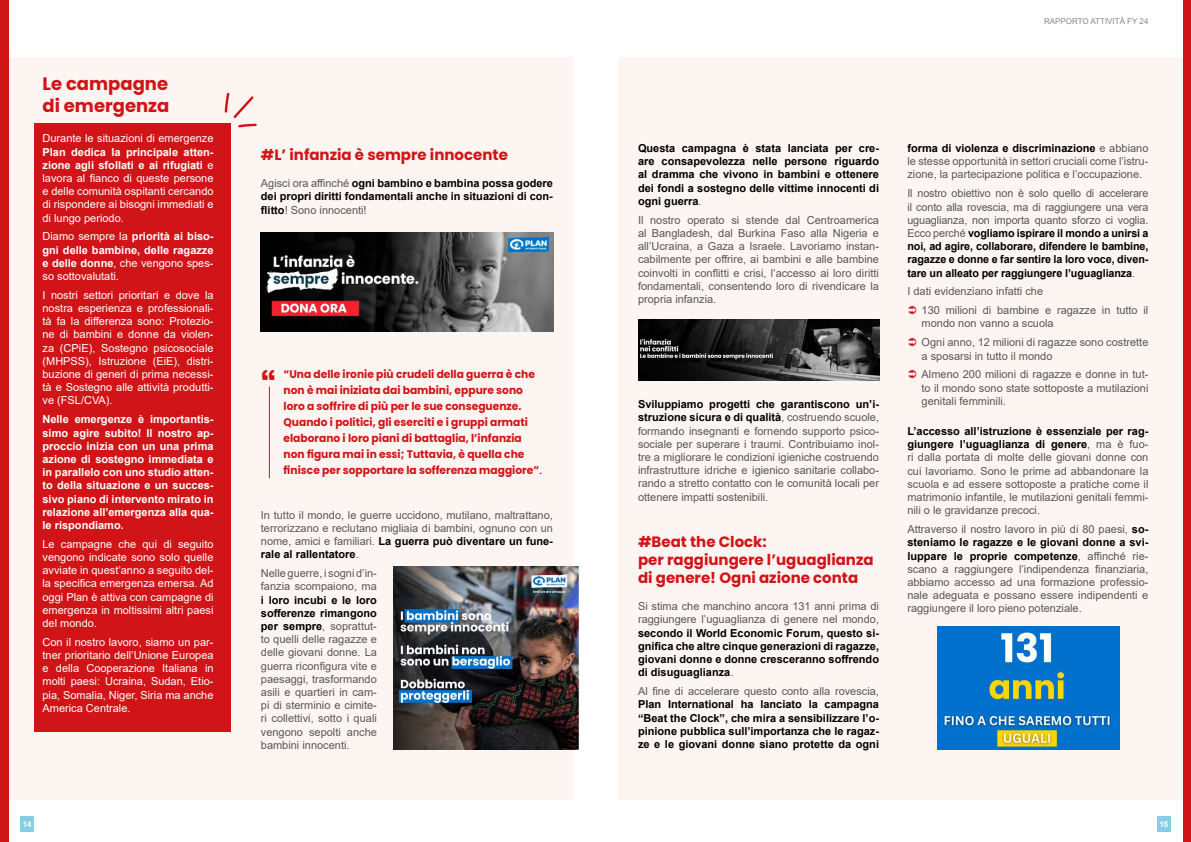
<style>
.page{position:relative;width:1191px;height:842px;background:#fff}
.page>*{position:absolute;margin:0;border:0;box-sizing:border-box;transform-origin:0 0}
.t1{font:700 37px "Poppins";color:#d01417}
.t2{font:700 18px/21.6px "Poppins";color:#d01417}
.t3{font:700 15px/18px "Poppins";color:#d01417}
.t4{font:11px/13.2px "Arial";color:#575756;text-align:justify}
.t5{font:700 11px/13.2px "Arial";color:#000;text-align:justify}
.t6{font:11px/13.2px "Arial";color:#fff;text-align:justify}
.t7{font:700 11px/13.2px "Arial";color:#fff;text-align:justify}
.t8{font:700 11px/16px "Poppins";color:#d01417}
.t9{font:8px "Arial";color:#878787}
.t10{font:700 8px "Arial";color:#fff}
.s1{font-weight:700}
.s2{font-weight:400}
.s3{font-weight:400;color:#575756}
.s4{font-family:"Georgia";font-weight:400;font-size:12px}
.s5{font-weight:700;color:#000}
</style>
<div class="page">
<div style="left:1157px;top:816px;width:13px;height:16px;background:#85cee4"></div>
<div style="left:20px;top:816px;width:14px;height:16px;background:#85cee4"></div>
<div style="left:618px;top:57px;width:573px;height:742px;background:#fdf5f2"></div>
<div style="left:0;top:57px;width:573px;height:742px;background:#fdf5f2"></div>
<div style="left:0;top:0;width:9px;height:842px;background:#d01417"></div>
<div style="left:1183px;top:0;width:8px;height:842px;background:#d01417"></div>
<div style="left:34px;top:123px;width:196px;height:608px;background:#d01417"></div>
<hr style="left:269px;top:387px;width:1px;height:91px;background:#d01417">
<img style="left:261px;top:233px;width:292px;height:98px">
<svg style="left:238px;top:124px;width:19px;height:3px"></svg>
<svg style="left:225px;top:93px;width:28px;height:25px"></svg>
<img style="left:394px;top:566px;width:185px;height:184px">
<img style="left:638px;top:319px;width:241px;height:62px">
<img style="left:937px;top:626px;width:182px;height:124px">
<h2 class="t2" style="left:43px;top:73px;width:128px">Le campagne di emergenza</h2>
<p class="t6" style="left:43px;top:132px;width:172px">Durante le situazioni di emergenze</p>
<p class="t6" style="left:43px;top:145px;width:172px"><span class="s1">Plan dedica la principale atten&shy;zione agli sfollati e ai rifugiati</span> e lavora al fianco di queste persone e delle comunità ospitanti cercando di rispondere ai bisogni immediati e di lungo periodo.</p>
<p class="t7" style="left:43px;top:230px;width:172px"><span class="s2">Diamo sempre la</span> priorità ai biso&shy;gni delle bambine, delle ragazze e delle donne<span class="s2">, che vengono spes&shy;so sottovalutati.</span></p>
<p class="t6" style="left:43px;top:288px;width:172px">I nostri settori prioritari e dove la nostra esperienza e professionali&shy;tà fa la differenza sono: Protezio&shy;ne di bambini e donne da violen&shy;za (CPiE), Sostegno psicosociale (MHPSS), Istruzione (EiE), distri&shy;buzione di generi di prima necessi&shy;tà e Sostegno alle attività produtti&shy;ve (FSL/CVA).</p>
<p class="t7" style="left:43px;top:413px;width:172px">Nelle emergenze è importantis&shy;simo agire subito! Il nostro ap&shy;proccio inizia con un una prima azione di sostegno immediata e in parallelo con uno studio atten&shy;to della situazione e un succes&shy;sivo piano di intervento mirato in relazione all’emergenza alla qua&shy;le rispondiamo.</p>
<p class="t6" style="left:43px;top:537px;width:172px">Le campagne che qui di seguito vengono indicate sono solo quelle avviate in quest’anno a seguito del&shy;la specifica emergenza emersa. Ad oggi Plan è attiva con campagne di emergenza in moltissimi altri paesi del mondo.</p>
<p class="t6" style="left:43px;top:635px;width:172px">Con il nostro lavoro, siamo un par&shy;tner prioritario dell’Unione Europea e della Cooperazione Italiana in molti paesi: Ucraina, Sudan, Etio&shy;pia, Somalia, Niger, Siria ma anche America Centrale.</p>
<h3 class="t3" style="left:261px;top:146px;width:248px">#L’ infanzia è sempre innocente</h3>
<p class="t5" style="left:261px;top:177px;width:293px"><span class="s3">Agisci ora affinché</span> ogni bambino e bambina possa godere dei propri diritti fondamentali anche in situazioni di con&shy;flitto<span class="s3">! Sono innocenti!</span></p>
<h1 class="t1" style="left:261px;top:367px;width:17px">Б</h1>
<p class="t8" style="left:283px;top:367px;width:260px">“Una delle ironie più crudeli della guerra è che non è mai iniziata dai bambini, eppure sono loro a soffrire di più per le sue conseguenze.<br>Quando i politici, gli eserciti e i gruppi armati elaborano i loro piani di battaglia, l’infanzia non figura mai in essi; Tuttavia, è quella che finisce per sopportare la sofferenza maggiore”<span class="s4">.</span></p>
<p class="t4" style="left:261px;top:508px;width:293px">In tutto il mondo, le guerre uccidono, mutilano, maltrattano, terrorizzano e reclutano migliaia di bambini, ognuno con un nome, amici e familiari. <span class="s5">La guerra può diventare un fune&shy;rale al rallentatore</span>.</p>
<p class="t4" style="left:261px;top:567px;width:117px">Nelle guerre, i sogni d’in&shy;fanzia scompaiono, ma</p>
<p class="t4" style="left:261px;top:593px;width:117px"><span class="s5">i loro incubi e le loro sofferenze rimangono per sempre</span>, soprattut&shy;to quelli delle ragazze e delle giovani donne. La guerra riconfigura vite e paesaggi, trasformando asili e quartieri in cam&shy;pi di sterminio e cimite&shy;ri collettivi, sotto i quali vengono sepolti anche bambini innocenti.</p>
<p class="t9" style="left:1044px;top:16px;width:106px">RAPPORTO ATTIVITÀ FY 24</p>
<p class="t5" style="left:638px;top:142px;width:242px">Questa campagna è stata lanciata per cre&shy;are consapevolezza nelle persone riguardo al dramma che vivono in bambini e ottenere dei fondi a sostegno delle vittime innocenti di ogni guerra<span class="s3">.</span></p>
<p class="t4" style="left:638px;top:213px;width:242px">Il nostro operato si stende dal Centroamerica al Bangladesh, dal Burkina Faso alla Nigeria e all’Ucraina, a Gaza a Israele. Lavoriamo instan&shy;cabilmente per offrire, ai bambini e alle bambine coinvolti in conflitti e crisi, l’accesso ai loro diritti fondamentali, consentendo loro di rivendicare la propria infanzia.</p>
<p class="t4" style="left:638px;top:398px;width:242px"><span class="s5">Sviluppiamo progetti che garantiscono un’i&shy;struzione sicura e di qualità</span>, costruendo scuole, formando insegnanti e fornendo supporto psico&shy;sociale per superare i traumi. Contribuiamo inol&shy;tre a migliorare le condizioni igieniche costruendo infrastrutture idriche e igienico sanitarie collabo&shy;rando a stretto contatto con le comunità locali per ottenere impatti sostenibili.</p>
<h3 class="t3" style="left:638px;top:533px;width:237px">#Beat the Clock:<br>per raggiungere l’uguaglianza di genere! Ogni azione conta</h3>
<p class="t4" style="left:638px;top:600px;width:242px">Si stima che manchino ancora 131 anni prima di raggiungere l’uguaglianza di genere nel mondo,</p>
<p class="t5" style="left:638px;top:626px;width:242px">secondo il World Economic Forum, questo si&shy;gnifica che altre cinque generazioni di ragazze, giovani donne e donne cresceranno soffrendo di disuguaglianza<span class="s3">.</span></p>
<p class="t4" style="left:638px;top:685px;width:242px">Al fine di accelerare questo conto alla rovescia,</p>
<p class="t5" style="left:638px;top:698px;width:242px">Plan International ha lanciato la campagna “Beat the Clock”, che mira a sensibilizzare l’o&shy;pinione pubblica sull’importanza che le ragaz&shy;ze e le giovani donne siano protette da ogni</p>
<p class="t4" style="left:907px;top:142px;width:242px"><span class="s5">forma di violenza e discriminazione</span> e abbiano le stesse opportunità in settori cruciali come l’istru&shy;zione, la partecipazione politica e l’occupazione.</p>
<p class="t5" style="left:907px;top:187px;width:242px"><span class="s3">Il nostro obiettivo non è solo quello di accelerare il conto alla rovescia, ma di raggiungere una vera uguaglianza, non importa quanto sforzo ci voglia.<br>Ecco perché</span> vogliamo ispirare il mondo a unirsi a noi, ad agire, collaborare, difendere le bambine, ragazze e donne e far sentire la loro voce, diven&shy;tare un alleato per raggiungere l’uguaglianza<span class="s3">.</span></p>
<p class="t4" style="left:921px;top:282px;width:228px;line-height:18.9px;text-indent:-14px">I dati evidenziano infatti che<br>130 milioni di bambine e ragazze in tutto il</p>
<p class="t4" style="left:921px;top:314px;width:228px;line-height:18.9px">mondo non vanno a scuola<br>Ogni anno, 12 milioni di ragazze sono costrette</p>
<p class="t4" style="left:921px;top:346px;width:228px;line-height:18.9px">a sposarsi in tutto il mondo<br>Almeno 200 milioni di ragazze e donne in tut-</p>
<p class="t4" style="left:921px;top:381px;width:228px">to il mondo sono state sottoposte a mutilazioni genitali femminili.</p>
<p class="t4" style="left:907px;top:424px;width:242px"><span class="s5">L’accesso all’istruzione è essenziale per rag&shy;giungere l’uguaglianza di genere</span>, ma è fuo&shy;ri dalla portata di molte delle giovani donne con cui lavoriamo. Sono le prime ad abbandonare la scuola e ad essere sottoposte a pratiche come il matrimonio infantile, le mutilazioni genitali femmi&shy;nili o le gravidanze precoci.</p>
<p class="t4" style="left:907px;top:523px;width:242px">Attraverso il nostro lavoro in più di 80 paesi, <span class="s5">so&shy;steniamo le ragazze e le giovani donne a svi&shy;luppare le proprie competenze</span>, affinché rie&shy;scano a raggiungere l’indipendenza finanziaria, abbiamo accesso ad una formazione professio&shy;nale adeguata e possano essere indipendenti e raggiungere il loro pieno potenziale.</p>
<p class="t10" style="left:23px;top:819px;width:10px">14</p>
<p class="t10" style="left:1159px;top:819px;width:10px">15</p>
</div>
